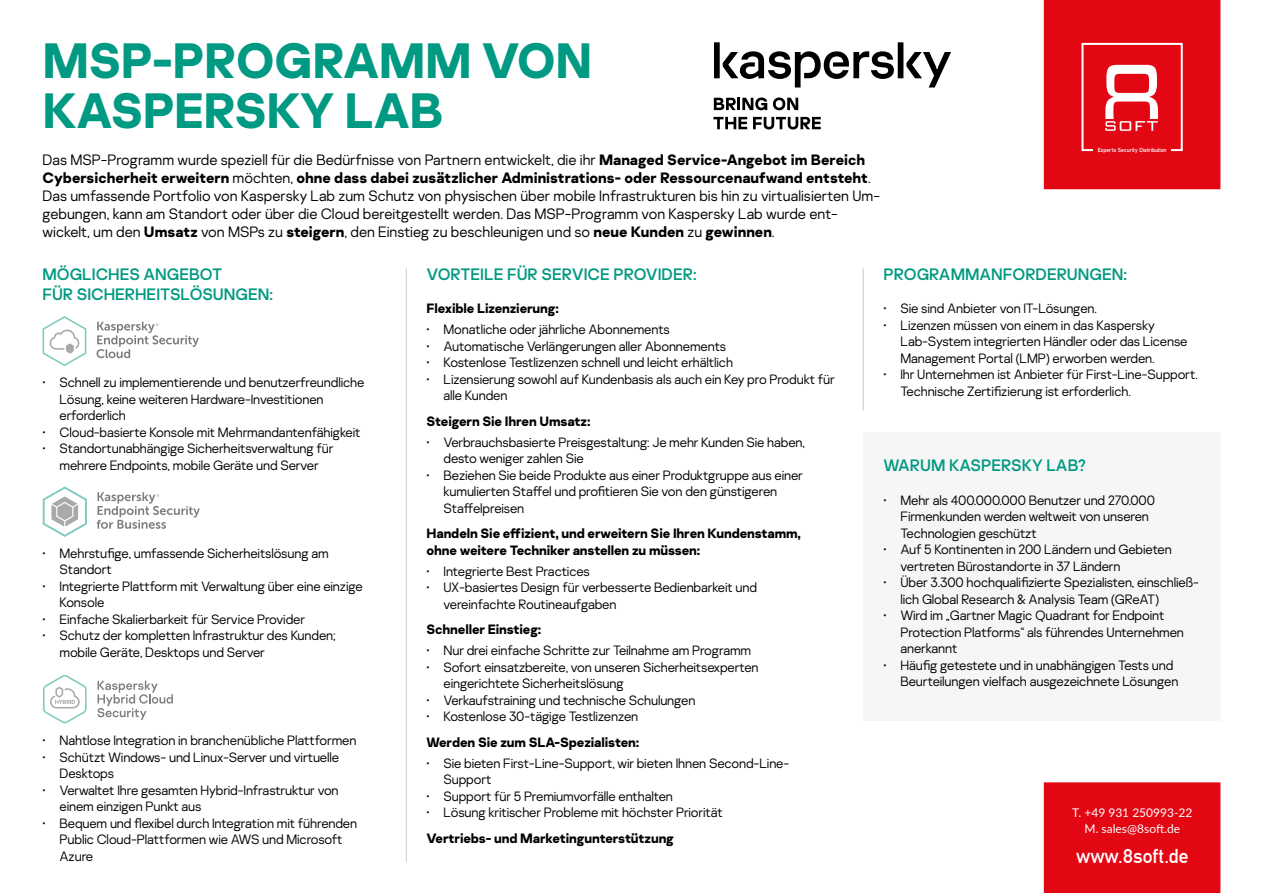
<style>
.page{position:relative;width:1263px;height:893px;background:#fff}
.page>*{position:absolute;margin:0;border:0;box-sizing:border-box;transform-origin:0 0}
.t1{font:700 49.5px/49.5px "Kaspersky Sans";letter-spacing:-.01em;color:#009982}
.t2{font:21px "Fette Mit D";color:#fff}
.t3{font:16.5px/19.5px "Kaspersky Sans";color:#009982}
.t4{font:300 15px/18px "Kaspersky Sans";color:#000}
.t5{font:300 13.5px/16.5px "Kaspersky Sans";letter-spacing:-.01em;color:#000}
.t6{font:700 13.5px/16.5px "Kaspersky Sans";letter-spacing:-.01em;color:#000}
.t7{font:12px/16.5px "Lato";color:#fff;text-align:center}
.t8{font:6.15px "Fette Mit D";color:#fff}
.s1{font-weight:700}
</style>
<div class="page">
<div style="left:863px;top:432px;width:357px;height:288px;background:#f6f6f6"></div>
<svg style="left:714px;top:42px;width:237px;height:45px"></svg>
<svg style="left:714px;top:97px;width:53px;height:13px"></svg>
<svg style="left:773px;top:97px;width:25px;height:13px"></svg>
<svg style="left:713px;top:117px;width:34px;height:12px"></svg>
<svg style="left:753px;top:117px;width:68px;height:12px"></svg>
<svg style="left:1044px;top:0;width:176px;height:189px;background:#e41420"></svg>
<div style="left:1044px;top:782px;width:176px;height:111px;background:#e30613"></div>
<hr style="left:863px;top:269px;width:1px;height:141px;background:#d0d0d0">
<hr style="left:406px;top:269px;width:1px;height:593px;background:#d0d0d0">
<svg style="left:43px;top:316px;width:43px;height:50px"></svg>
<svg style="left:97px;top:322px;width:102px;height:36px"></svg>
<svg style="left:43px;top:487px;width:44px;height:50px"></svg>
<svg style="left:97px;top:492px;width:103px;height:37px"></svg>
<svg style="left:97px;top:680px;width:76px;height:40px"></svg>
<svg style="left:43px;top:675px;width:44px;height:48px"></svg>
<h1 class="t1" style="left:43px;top:37px;width:551px">MSP-PROGRAMM VON<br>KASPERSKY LAB</h1>
<p class="t4" style="left:43px;top:150px;width:839px">Das MSP-Programm wurde speziell für die Bedürfnisse von Partnern entwickelt, die ihr <span class="s1">Managed Service-Angebot im Bereich Cybersicherheit erweitern</span> möchten, <span class="s1">ohne dass dabei zusätzlicher Administrations- oder Ressourcenaufwand entsteht</span>.<br>Das umfassende Portfolio von Kaspersky Lab zum Schutz von physischen über mobile Infrastrukturen bis hin zu virtualisierten Um&shy;gebungen, kann am Standort oder über die Cloud bereitgestellt werden. Das MSP-Programm von Kaspersky Lab wurde ent&shy;wickelt, um den <span class="s1">Umsatz</span> von MSPs zu <span class="s1">steigern</span>, den Einstieg zu beschleunigen und so <span class="s1">neue Kunden</span> zu <span class="s1">gewinnen</span>.</p>
<p class="t8" style="left:1098px;top:147px;width:70px">Experts Security Distribution</p>
<p class="t3" style="left:42px;top:265px;width:232px">MÖGLICHES ANGEBOT<br>FÜR SICHERHEITSLÖSUNGEN:</p>
<p class="t3" style="left:426px;top:265px;width:272px">VORTEILE FÜR SERVICE PROVIDER:</p>
<p class="t3" style="left:883px;top:265px;width:245px">PROGRAMMANFORDERUNGEN:</p>
<p class="t5" style="left:60px;top:374px;width:306px;text-indent:-17px">• Schnell zu implementierende und benutzerfreundliche<br>Lösung, keine weiteren Hardware-Investitionen erforderlich</p>
<p class="t5" style="left:43px;top:424px;width:319px">• Cloud-basierte Konsole mit Mehrmandantenfähigkeit</p>
<p class="t5" style="left:43px;top:440px;width:292px;text-align:center">• Standortunabhängige Sicherheitsverwaltung für mehrere Endpoints, mobile Geräte und Server</p>
<p class="t5" style="left:60px;top:545px;width:271px;text-indent:-17px">• Mehrstufige, umfassende Sicherheitslösung am<br>Standort</p>
<p class="t5" style="left:60px;top:578px;width:305px;text-indent:-17px">• Integrierte Plattform mit Verwaltung über eine einzige<br>Konsole</p>
<p class="t5" style="left:43px;top:611px;width:264px">• Einfache Skalierbarkeit für Service Provider</p>
<p class="t5" style="left:60px;top:627px;width:278px;text-indent:-17px">• Schutz der kompletten Infrastruktur des Kunden; mobile Geräte, Desktops und Server</p>
<p class="t5" style="left:43px;top:732px;width:315px">• Nahtlose Integration in branchenübliche Plattformen</p>
<p class="t5" style="left:60px;top:748px;width:281px;text-indent:-17px">• Schützt Windows- und Linux-Server und virtuelle<br>Desktops</p>
<p class="t5" style="left:60px;top:781px;width:281px;text-indent:-17px">• Verwaltet Ihre gesamten Hybrid-Infrastruktur von einem einzigen Punkt aus</p>
<p class="t5" style="left:60px;top:814px;width:299px;text-indent:-17px">• Bequem und flexibel durch Integration mit führenden<br>Public Cloud-Plattformen wie AWS und Microsoft<br>Azure</p>
<p class="t6" style="left:426px;top:301px;width:134px">Flexible Lizenzierung:</p>
<p class="t5" style="left:426px;top:321px;width:245px">• Monatliche oder jährliche Abonnements</p>
<p class="t5" style="left:426px;top:338px;width:301px">• Automatische Verlängerungen aller Abonnements</p>
<p class="t5" style="left:426px;top:354px;width:308px">• Kostenlose Testlizenzen schnell und leicht erhältlich</p>
<p class="t5" style="left:443px;top:371px;width:393px;text-indent:-17px">• Lizensierung sowohl auf Kundenbasis als auch ein Key pro Produkt für alle Kunden</p>
<p class="t6" style="left:426px;top:413px;width:165px">Steigern Sie Ihren Umsatz:</p>
<p class="t5" style="left:443px;top:434px;width:363px;text-indent:-17px">• Verbrauchsbasierte Preisgestaltung: Je mehr Kunden Sie haben, desto weniger zahlen Sie</p>
<p class="t5" style="left:443px;top:467px;width:361px;text-indent:-17px">• Beziehen Sie beide Produkte aus einer Produktgruppe aus einer kumulierten Staffel und profitieren Sie von den günstigeren<br>Staffelpreisen</p>
<p class="t6" style="left:426px;top:526px;width:376px">Handeln Sie effizient, und erweitern Sie Ihren Kundenstamm, ohne weitere Techniker anstellen zu müssen:</p>
<p class="t5" style="left:426px;top:563px;width:165px">• Integrierte Best Practices</p>
<p class="t5" style="left:443px;top:579px;width:315px;text-indent:-17px">• UX-basiertes Design für verbesserte Bedienbarkeit und vereinfachte Routineaufgaben</p>
<p class="t6" style="left:426px;top:622px;width:116px">Schneller Einstieg:</p>
<p class="t5" style="left:426px;top:642px;width:326px">• Nur drei einfache Schritte zur Teilnahme am Programm</p>
<p class="t5" style="left:443px;top:659px;width:317px;text-indent:-17px">• Sofort einsatzbereite, von unseren Sicherheitsexperten eingerichtete Sicherheitslösung</p>
<p class="t5" style="left:426px;top:692px;width:270px">• Verkaufstraining und technische Schulungen</p>
<p class="t5" style="left:426px;top:708px;width:213px">• Kostenlose 30-tägige Testlizenzen</p>
<p class="t6" style="left:426px;top:734px;width:214px">Werden Sie zum SLA-Spezialisten:</p>
<p class="t5" style="left:443px;top:755px;width:347px;text-indent:-17px">• Sie bieten First-Line-Support, wir bieten Ihnen Second-Line-<br>Support</p>
<p class="t5" style="left:426px;top:788px;width:248px">• Support für 5 Premiumvorfälle enthalten</p>
<p class="t5" style="left:426px;top:804px;width:298px">• Lösung kritischer Probleme mit höchster Priorität</p>
<p class="t6" style="left:426px;top:830px;width:249px">Vertriebs- und Marketingunterstützung</p>
<p class="t5" style="left:883px;top:300px;width:215px">• Sie sind Anbieter von IT-Lösungen.</p>
<p class="t5" style="left:900px;top:317px;width:289px;text-indent:-17px">• Lizenzen müssen von einem in das Kaspersky<br>Lab-System integrierten Händler oder das License<br>Management Portal (LMP) erworben werden.</p>
<p class="t5" style="left:900px;top:366px;width:299px;text-indent:-17px">• Ihr Unternehmen ist Anbieter für First-Line-Support.<br>Technische Zertifizierung ist erforderlich.</p>
<p class="t3" style="left:883px;top:455px;width:204px">WARUM KASPERSKY LAB?</p>
<p class="t5" style="left:900px;top:492px;width:256px;text-indent:-17px">• Mehr als 400.000.000 Benutzer und 270.000<br>Firmenkunden werden weltweit von unseren<br>Technologien geschützt</p>
<p class="t5" style="left:900px;top:541px;width:273px;text-indent:-17px">• Auf 5 Kontinenten in 200 Ländern und Gebieten vertreten Bürostandorte in 37 Ländern</p>
<p class="t5" style="left:900px;top:574px;width:300px;text-indent:-17px">• Über 3.300 hochqualifizierte Spezialisten, einschließ&shy;lich Global Research &amp; Analysis Team (GReAT)</p>
<p class="t5" style="left:900px;top:607px;width:285px;text-indent:-17px">• Wird im „Gartner Magic Quadrant for Endpoint<br>Protection Platforms“ als führendes Unternehmen anerkannt</p>
<p class="t5" style="left:900px;top:657px;width:280px;text-indent:-17px">• Häufig getestete und in unabhängigen Tests und<br>Beurteilungen vielfach ausgezeichnete Lösungen</p>
<p class="t7" style="left:1072px;top:803px;width:122px">T. +49 931 250993-22<br>M. sales@8soft.de</p>
<h2 class="t2" style="left:1076px;top:844px;width:114px">www.8soft.de</h2>
</div>
